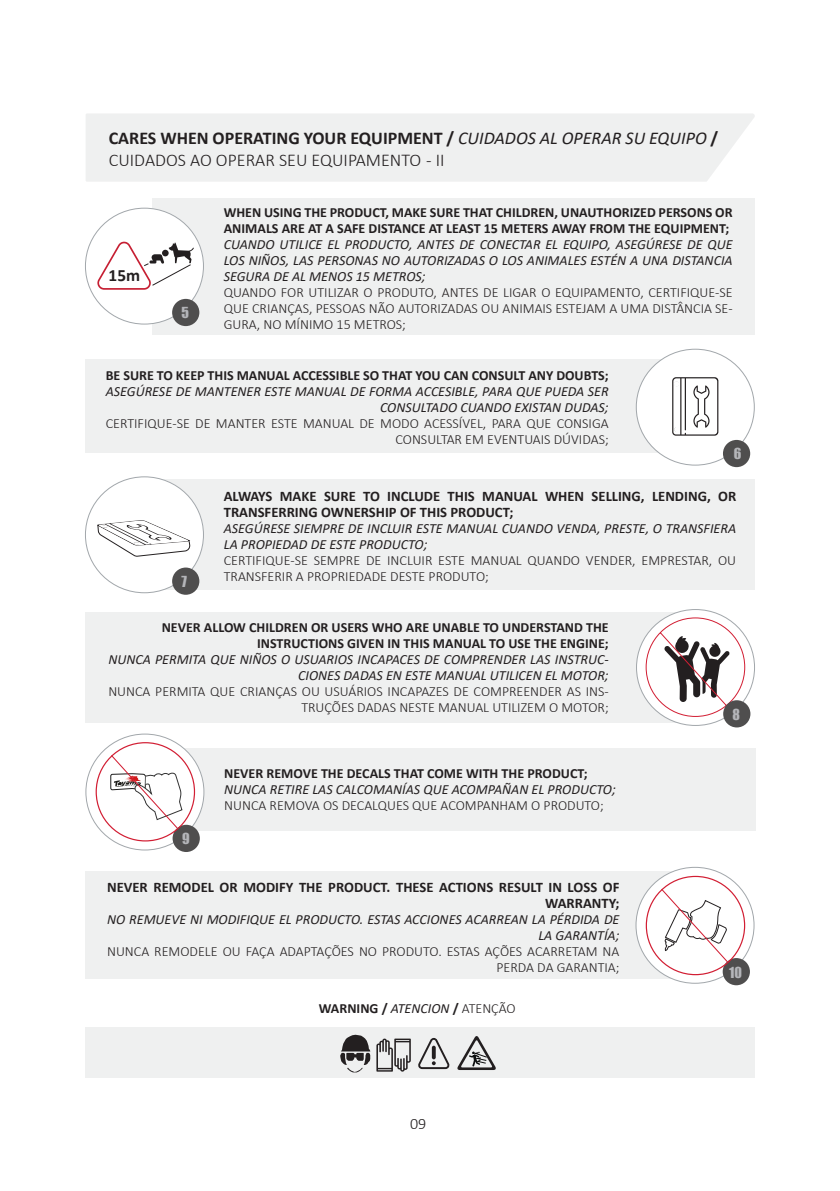
<style>
.page{position:relative;width:840px;height:1191px;background:#fff}
.page>*{position:absolute;margin:0;border:0;box-sizing:border-box;transform-origin:0 0}
.t1{font:700 18px/21.6px "Calibri";color:#231f20}
.t2{font:700 17.2px "Calibri";color:#231f20}
.t3{font:300 16px "Calibri";color:#231f20}
.t4{font:700 14.6px/16px "Calibri";color:#231f20}
.t5{font:300 14px/16px "Calibri";color:#231f20;text-align:right}
.t6{font:italic 14px/16px "Calibri";color:#231f20;text-align:right}
.t7{font:700 14px/16px "Calibri";color:#231f20}
.t8{font:14px "Impact";color:#b4b5b9}
.s1{font-weight:400;font-style:italic}
.s2{font-weight:300}
</style>
<div class="page">
<div style="left:86px;top:114px;width:669px;height:68px;background:#eff0f0"></div>
<div style="left:152px;top:198px;width:602px;height:137px;background:#eff0f0"></div>
<div style="left:85px;top:208px;width:119px;height:116px;background:#fff;border-radius:50%"></div>
<div style="left:172px;top:299px;width:27px;height:27px;background:#4f4e4e;border-radius:50%"></div>
<svg style="left:97px;top:241px;width:97px;height:49px"></svg>
<div style="left:160px;top:479px;width:594px;height:111px;background:#eff0f0"></div>
<div style="left:86px;top:359px;width:601px;height:94px;background:#eff0f0"></div>
<div style="left:636px;top:349px;width:118px;height:116px;background:#fff;border-radius:50%"></div>
<div style="left:722px;top:440px;width:27px;height:27px;background:#4f4e4e;border-radius:50%"></div>
<svg style="left:672px;top:377px;width:46px;height:59px"></svg>
<div style="left:85px;top:476px;width:119px;height:116px;background:#fff;border-radius:50%"></div>
<svg style="left:97px;top:520px;width:94px;height:37px"></svg>
<div style="left:172px;top:567px;width:27px;height:28px;background:#4f4e4e;border-radius:50%"></div>
<div style="left:85px;top:612px;width:594px;height:110px;background:#eff0f0"></div>
<div style="left:636px;top:609px;width:118px;height:116px;background:#fff;border-radius:50%"></div>
<svg style="left:644px;top:617px;width:101px;height:100px"></svg>
<div style="left:722px;top:700px;width:28px;height:27px;background:#4f4e4e;border-radius:50%"></div>
<div style="left:153px;top:748px;width:601px;height:82px;background:#eff0f0"></div>
<svg style="left:86px;top:733px;width:118px;height:117px"></svg>
<div style="left:172px;top:824px;width:28px;height:28px;background:#4f4e4e;border-radius:50%"></div>
<svg style="left:110px;top:746px;width:72px;height:83px"></svg>
<div style="left:85px;top:871px;width:594px;height:108px;background:#eff0f0"></div>
<svg style="left:635px;top:867px;width:119px;height:116px"></svg>
<div style="left:85px;top:1027px;width:669px;height:51px;background:#eff0f0"></div>
<svg style="left:418px;top:1038px;width:31px;height:31px"></svg>
<svg style="left:376px;top:1038px;width:34px;height:33px"></svg>
<svg style="left:340px;top:1034px;width:30px;height:38px"></svg>
<svg style="left:457px;top:1036px;width:38px;height:34px"></svg>
<div style="left:722px;top:958px;width:27px;height:27px;background:#4f4e4e;border-radius:50%"></div>
<svg style="left:659px;top:887px;width:69px;height:76px"></svg>
<p class="t1" style="left:109px;top:127px;width:610px">CARES WHEN OPERATING YOUR EQUIPMENT / <span class="s1">CUIDADOS AL OPERAR SU EQUIPO</span> /<br><span class="s2">CUIDADOS AO OPERAR SEU EQUIPAMENTO - II</span></p>
<p class="t2" style="left:109px;top:263px;width:33px">15m</p>
<p class="t8" style="left:181px;top:302px;width:9px">5</p>
<p class="t7" style="left:224px;top:204px;width:510px">WHEN USING THE PRODUCT, MAKE SURE THAT CHILDREN, UNAUTHORIZED PERSONS OR<br>ANIMALS ARE AT A SAFE DISTANCE AT LEAST 15 METERS AWAY FROM THE EQUIPMENT;</p>
<p class="t6" style="left:224px;top:235px;width:510px;text-align:justify">CUANDO UTILICE EL PRODUCTO, ANTES DE CONECTAR EL EQUIPO, ASEGÚRESE DE QUE LOS NIÑOS, LAS PERSONAS NO AUTORIZADAS O LOS ANIMALES ESTÉN A UNA DISTANCIA SEGURA DE AL MENOS 15 METROS;</p>
<p class="t5" style="left:224px;top:284px;width:510px;text-align:justify">QUANDO FOR UTILIZAR O PRODUTO, ANTES DE LIGAR O EQUIPAMENTO, CERTIFIQUE-SE QUE CRIANÇAS, PESSOAS NÃO AUTORIZADAS OU ANIMAIS ESTEJAM A UMA DISTÂNCIA SE-GURA, NO MÍNIMO 15 METROS;</p>
<p class="t7" style="left:106px;top:367px;width:504px">BE SURE TO KEEP THIS MANUAL ACCESSIBLE SO THAT YOU CAN CONSULT ANY DOUBTS;</p>
<p class="t6" style="left:106px;top:382px;width:504px">ASEGÚRESE DE MANTENER ESTE MANUAL DE FORMA ACCESIBLE, PARA QUE PUEDA SER<br>CONSULTADO CUANDO EXISTAN DUDAS;</p>
<p class="t5" style="left:106px;top:415px;width:504px">CERTIFIQUE-SE DE MANTER ESTE MANUAL DE MODO ACESSÍVEL, PARA QUE CONSIGA<br>CONSULTAR EM EVENTUAIS DÚVIDAS;</p>
<p class="t8" style="left:733px;top:443px;width:9px">6</p>
<p class="t4" style="left:224px;top:487px;width:513px">ALWAYS MAKE SURE TO INCLUDE THIS MANUAL WHEN SELLING, LENDING, OR<br>TRANSFERRING OWNERSHIP OF THIS PRODUCT;</p>
<p class="t6" style="left:224px;top:519px;width:513px;text-align:left">ASEGÚRESE SIEMPRE DE INCLUIR ESTE MANUAL CUANDO VENDA, PRESTE, O TRANSFIERA<br>LA PROPIEDAD DE ESTE PRODUCTO;</p>
<p class="t5" style="left:224px;top:552px;width:513px;text-align:left">CERTIFIQUE-SE SEMPRE DE INCLUIR ESTE MANUAL QUANDO VENDER, EMPRESTAR, OU<br>TRANSFERIR A PROPRIEDADE DESTE PRODUTO;</p>
<p class="t8" style="left:181px;top:570px;width:7px">7</p>
<p class="t7" style="left:161px;top:619px;width:448px;text-align:right">NEVER ALLOW CHILDREN OR USERS WHO ARE UNABLE TO UNDERSTAND THE<br>INSTRUCTIONS GIVEN IN THIS MANUAL TO USE THE ENGINE;</p>
<p class="t6" style="left:108px;top:651px;width:501px">NUNCA PERMITA QUE NIÑOS O USUARIOS INCAPACES DE COMPRENDER LAS INSTRUC-<br>CIONES DADAS EN ESTE MANUAL UTILICEN EL MOTOR;</p>
<p class="t5" style="left:108px;top:683px;width:501px">NUNCA PERMITA QUE CRIANÇAS OU USUÁRIOS INCAPAZES DE COMPREENDER AS INS-<br>TRUÇÕES DADAS NESTE MANUAL UTILIZEM O MOTOR;</p>
<p class="t8" style="left:732px;top:703px;width:9px">8</p>
<p class="t7" style="left:224px;top:765px;width:365px">NEVER REMOVE THE DECALS THAT COME WITH THE PRODUCT;</p>
<p class="t6" style="left:224px;top:780px;width:393px">NUNCA RETIRE LAS CALCOMANÍAS QUE ACOMPAÑAN EL PRODUCTO;</p>
<p class="t5" style="left:224px;top:797px;width:381px">NUNCA REMOVA OS DECALQUES QUE ACOMPANHAM O PRODUTO;</p>
<p class="t8" style="left:182px;top:828px;width:9px">9</p>
<p class="t4" style="left:107px;top:878px;width:513px;text-align:right">NEVER REMODEL OR MODIFY THE PRODUCT. THESE ACTIONS RESULT IN LOSS OF<br>WARRANTY;</p>
<p class="t6" style="left:107px;top:910px;width:513px">NO REMUEVE NI MODIFIQUE EL PRODUCTO. ESTAS ACCIONES ACARREAN LA PÉRDIDA DE<br>LA GARANTÍA;</p>
<p class="t5" style="left:107px;top:943px;width:513px">NUNCA REMODELE OU FAÇA ADAPTAÇÕES NO PRODUTO. ESTAS AÇÕES ACARRETAM NA<br>PERDA DA GARANTIA;</p>
<p class="t7" style="left:319px;top:1000px;width:198px">WARNING / <span class="s1">ATENCION</span> / <span class="s2">ATENÇÃO</span></p>
<p class="t3" style="left:410px;top:1113px;width:18px">09</p>
<p class="t8" style="left:729px;top:961px;width:14px">10</p>
</div>
